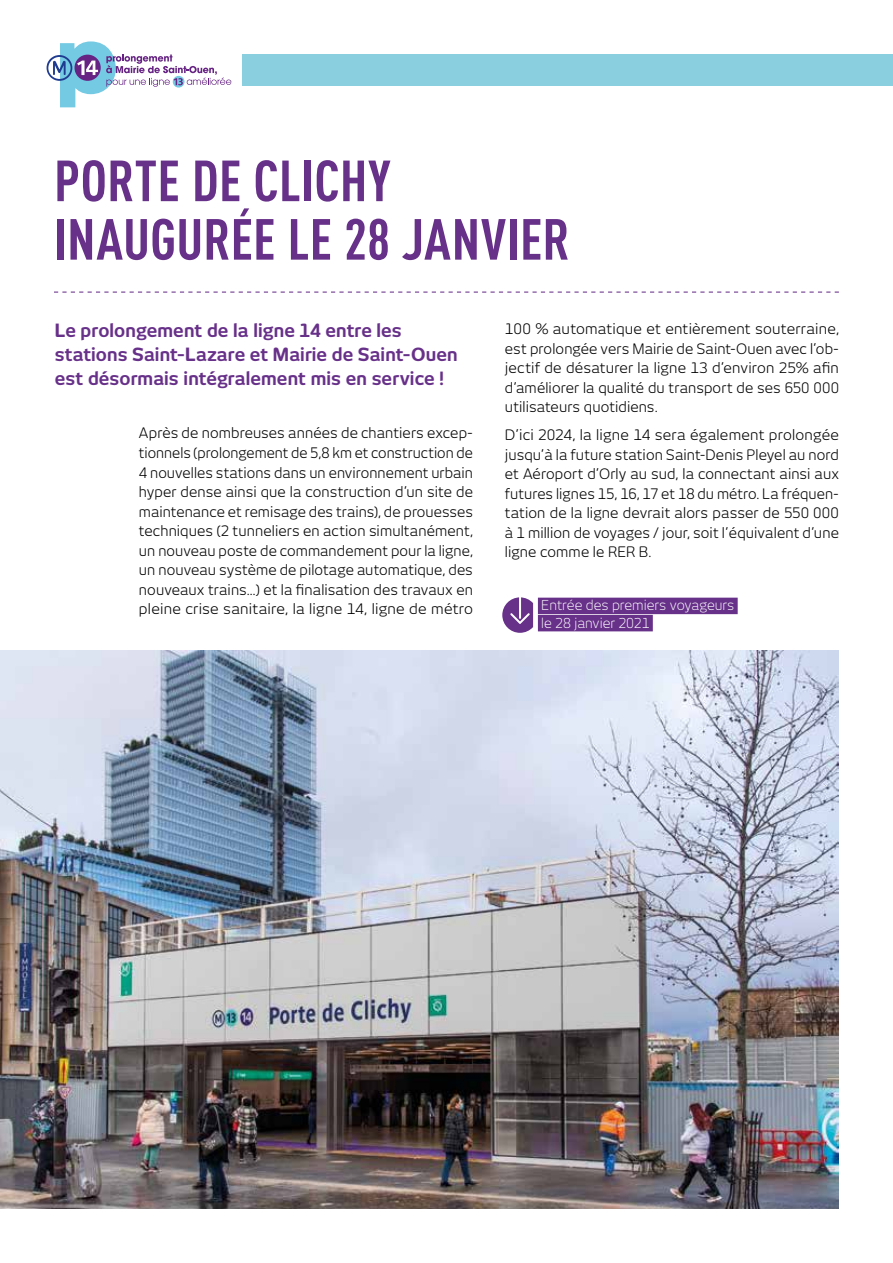
<style>
.page{position:relative;width:893px;height:1263px;background:#fff}
.page>*{position:absolute;margin:0;border:0;box-sizing:border-box;transform-origin:0 0}
.t1{font:700 57px/58.5px "DIN Cond";letter-spacing:.005em;color:#673089}
.t2{font:700 18px/24px "New June";letter-spacing:.005em;color:#673089}
.t3{font:14.25px/19.5px "New June";letter-spacing:.01em;color:#000;text-align:justify}
.t4{font:300 13.5px/17.2px "New June";color:#fff}
</style>
<div class="page">
<div style="left:242px;top:54px;width:651px;height:32px;background:#89cfdf"></div>
<div style="left:538px;top:598px;width:200px;height:16px;background:#673089"></div>
<div style="left:538px;top:615px;width:115px;height:16px;background:#673089"></div>
<svg style="left:502px;top:597px;width:31px;height:36px"></svg>
<svg style="left:47px;top:41px;width:184px;height:66px"></svg>
<img style="left:0;top:651px;width:839px;height:558px">
<svg style="left:54px;top:292px;width:785px;height:1px"></svg>
<h1 class="t1" style="left:54px;top:150px;width:517px">PORTE DE CLICHY<br>INAUGURÉE LE 28 JANVIER</h1>
<p class="t2" style="left:55px;top:318px;width:404px">Le prolongement de la ligne 14 entre les stations Saint-Lazare et Mairie de Saint-Ouen est désormais intégralement mis en service !</p>
<p class="t3" style="left:139px;top:423px;width:336px">Après de nombreuses années de chantiers excep&shy;tionnels (prolongement de 5,8 km et construction de 4 nouvelles stations dans un environnement urbain hyper dense ainsi que la construction d’un site de maintenance et remisage des trains), de prouesses techniques (2 tunneliers en action simultanément, un nouveau poste de commandement pour la ligne, un nouveau système de pilotage automatique, des nouveaux trains…) et la finalisation des travaux en pleine crise sanitaire, la ligne 14, ligne de métro</p>
<p class="t3" style="left:505px;top:319px;width:336px">100 % automatique et entièrement souterraine, est prolongée vers Mairie de Saint-Ouen avec l’ob&shy;jectif de désaturer la ligne 13 d’environ 25% afin d’améliorer la qualité du transport de ses 650 000 utilisateurs quotidiens.</p>
<p class="t3" style="left:505px;top:425px;width:336px">D’ici 2024, la ligne 14 sera également prolongée jusqu’à la future station Saint-Denis Pleyel au nord et Aéroport d’Orly au sud, la connectant ainsi aux futures lignes 15, 16, 17 et 18 du métro. La fréquen&shy;tation de la ligne devrait alors passer de 550 000 à 1 million de voyages / jour, soit l’équivalent d’une ligne comme le RER B.</p>
<p class="t4" style="left:541px;top:597px;width:194px">Entrée des premiers voyageurs le 28 janvier 2021</p>
</div>
